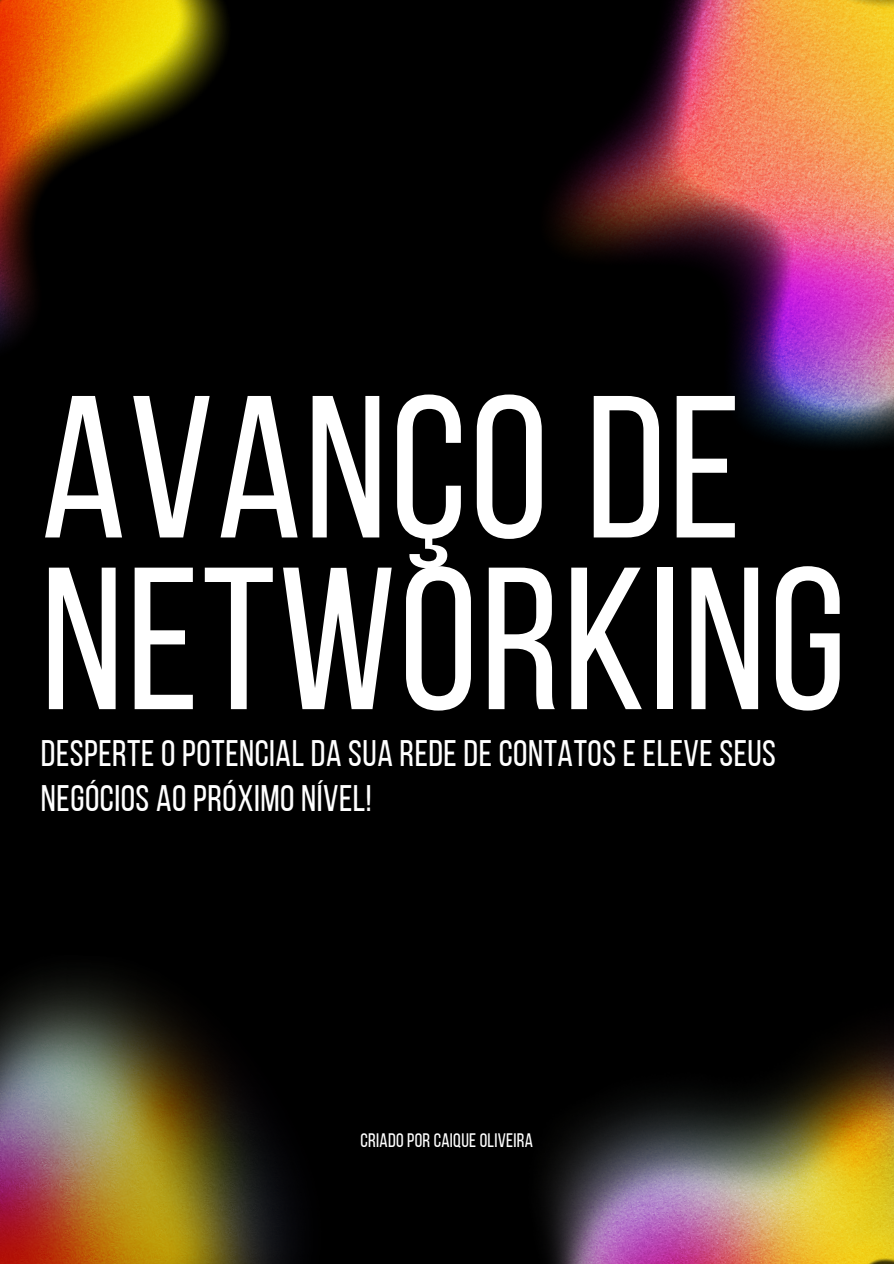
<style>
.page{position:relative;width:894px;height:1264px;background:#fff}
.page>*{position:absolute;margin:0;border:0;box-sizing:border-box;transform-origin:0 0}
.t1{font:202.05px/171.6px "Bebas Neue";letter-spacing:.015em;color:#fff}
.t2{font:36.9px/45px "Bebas Neue";letter-spacing:.015em;color:#fff}
.t3{font:19.5px "Bebas Neue";letter-spacing:.015em;color:#fff}
</style>
<div class="page">
<div style="left:0;top:0;width:893px;height:1263px;background:#000"></div>
<img style="left:0;top:976px;width:296px;height:287px">
<img style="left:550px;top:0;width:343px;height:445px">
<img style="left:545px;top:1030px;width:348px;height:233px">
<img style="left:0;top:0;width:227px;height:346px">
<h2 class="t1" style="left:41px;top:401px;width:806px">AVANÇO DE<br>NETWORKING</h2>
<p class="t2" style="left:41px;top:734px;width:736px">DESPERTE O POTENCIAL DA SUA REDE DE CONTATOS E ELEVE SEUS<br>NEGÓCIOS AO PRÓXIMO NÍVEL!</p>
<p class="t3" style="left:360px;top:1131px;width:174px">CRIADO POR CAIQUE OLIVEIRA</p>
</div>
